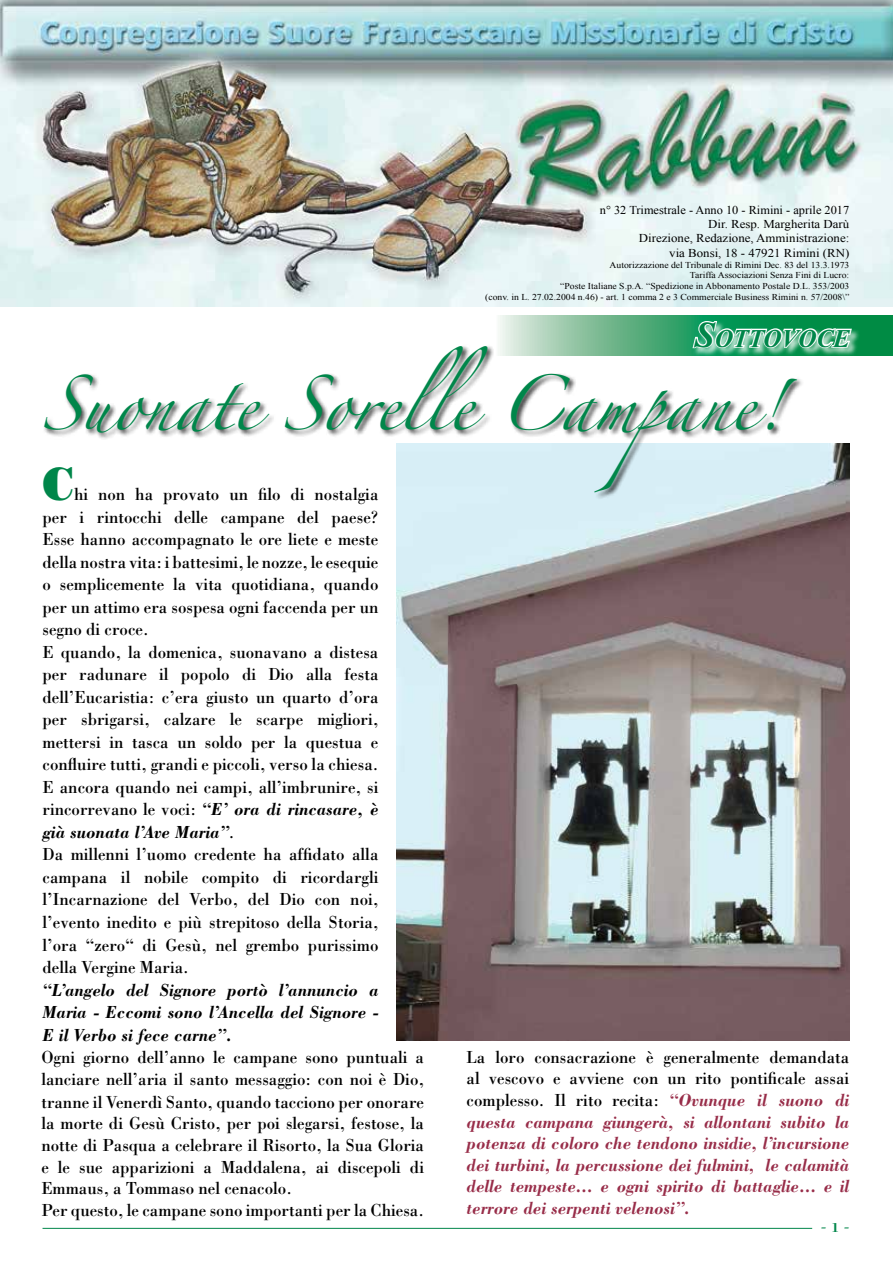
<style>
.page{position:relative;width:893px;height:1263px;background:#fff}
.page>*{position:absolute;margin:0;border:0;box-sizing:border-box;transform-origin:0 0}
.t1{font:49.5px "Zapfino";color:#00864a}
.t2{font:46.5px "Bodoni Poster";color:#00864a;scale:.94 1}
.t3{font:italic 700 25.2px "Times New Roman";color:#00864a}
.t4{font:18px/22.5px "Bodoni";color:#000;scale:.94 1}
.t5{font:italic 700 18px/21.6px "Bodoni";color:#982d49;text-align:justify;scale:.94 1}
.t6{font:italic 700 18px/22.5px "Bodoni";color:#000;text-align:justify;scale:.94 1}
.t7{font:18px "Minion Pro";color:#00864a}
.t8{font:12px/14.4px "Times New Roman";color:#000;text-align:right}
.t9{font:9px/10.8px "Times New Roman";color:#000;text-align:right;scale:1.07 1}
.s1{font-size:36px}
.s2{font-weight:700;font-style:italic}
.s3{font-weight:400;font-style:normal;color:#000}
.s4{font-family:"Bodoni";font-weight:700;font-size:13.5px}
</style>
<div class="page">
<hr style="left:43px;top:1228px;width:769px;height:1px;background:#00864a">
<img style="left:0;top:0;width:893px;height:306px">
<svg style="left:500px;top:316px;width:393px;height:39px;background:#62b387"></svg>
<div style="left:693px;top:321px;width:167px;height:36px;background:#fff;opacity:.75"></div>
<svg style="left:691px;top:319px;width:162px;height:31px"></svg>
<img style="left:396px;top:443px;width:453px;height:597px">
<div style="left:43px;top:345px;width:762px;height:155px;background:#000;opacity:.75"></div>
<p class="t8" style="left:600px;top:202px;width:251px">n° 32 Trimestrale - Anno 10 - Rimini - aprile 2017<br>Dir. Resp. Margherita Darù<br>Direzione, Redazione, Amministrazione:<br>via Bonsi, 18 - 47921 Rimini (RN)</p>
<p class="t9" style="left:485px;top:259px;width:342px">Autorizzazione del Tribunale di Rimini Dec. 83 del 13.3.1973<br>Tariffa Associazioni Senza Fini di Lucro:<br>“Poste Italiane S.p.A. “Spedizione in Abbonamento Postale D.L. 353/2003<br>(conv. in L. 27.02.2004 n.46) - art. 1 comma 2 e 3 Commerciale Business Rimini n. 57/2008\”</p>
<h3 class="t3" style="left:695px;top:320px;width:157px"><span class="s1">S</span>OTTOVOCE</h3>
<h1 class="t1" style="left:41px;top:383px;width:742px">Suonate Sorelle Campane!</h1>
<h2 class="t2" style="left:43px;top:456px;width:35px">C</h2>
<p class="t4" style="left:43px;top:483px;width:359px;text-indent:32px">hi non ha provato un filo di nostalgia per i rintocchi delle campane del paese?<br>Esse hanno accompagnato le ore liete e meste della nostra vita: i battesimi, le nozze, le esequie o semplicemente la vita quotidiana, quando per un attimo era sospesa ogni faccenda per un segno di croce.<br>E quando, la domenica, suonavano a distesa per radunare il popolo di Dio alla festa dell’Eucaristia: c’era giusto un quarto d’ora per sbrigarsi, calzare le scarpe migliori, mettersi in tasca un soldo per la questua e confluire tutti, grandi e piccoli, verso la chiesa.<br>E ancora quando nei campi, all’imbrunire, si rincorrevano le voci: <span class="s2">“E’ ora di rincasare, è già suonata l’Ave Maria”</span>.<br>Da millenni l’uomo credente ha affidato alla campana il nobile compito di ricordargli l’Incarnazione del Verbo, del Dio con noi, l’evento inedito e più strepitoso della Storia, l’ora “zero“ di Gesù, nel grembo purissimo della Vergine Maria.</p>
<p class="t6" style="left:43px;top:978px;width:359px">“L’angelo del Signore portò l’annuncio a Maria - Eccomi sono l’Ancella del Signore - E il Verbo si fece carne”.</p>
<p class="t4" style="left:41px;top:1046px;width:409px;line-height:21.9px">Ogni giorno dell’anno le campane sono puntuali a lanciare nell’aria il santo messaggio: con noi è Dio, tranne il Venerdì Santo, quando tacciono per onorare la morte di Gesù Cristo, per poi slegarsi, festose, la notte di Pasqua a celebrare il Risorto, la Sua Gloria e le sue apparizioni a Maddalena, ai discepoli di Emmaus, a Tommaso nel cenacolo.<br>Per questo, le campane sono importanti per la Chiesa.</p>
<p class="t5" style="left:467px;top:1046px;width:409px"><span class="s3">La loro consacrazione è generalmente demandata al vescovo e avviene con un rito pontificale assai complesso. Il rito recita:</span> “Ovunque il suono di questa campana giungerà, si allontani subito la potenza di coloro che tendono insidie, l’incursione dei turbini, la percussione dei fulmini, le calamità delle tempeste... e ogni spirito di battaglie… e il terrore dei serpenti velenosi”.</p>
<p class="t7" style="left:821px;top:1215px;width:31px">- <span class="s4">1</span> -</p>
</div>
